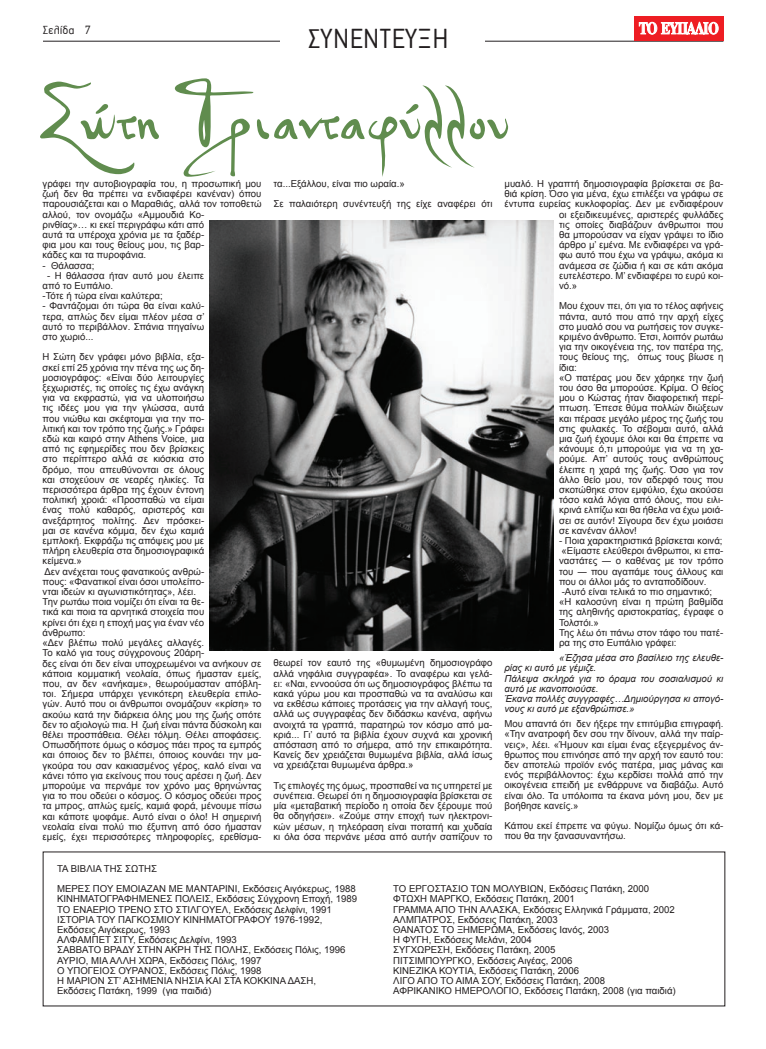
<style>
.page{position:relative;width:766px;height:1049px;background:#fff}
.page>*{position:absolute;margin:0;border:0;box-sizing:border-box;transform-origin:0 0}
.t1{font:95px "PF Da Vinci PF";color:#608c4e}
.t2{font:300 30px "PF Premier";color:#231f20}
.t3{font:300 13px "PF Premier";color:#231f20}
.t4{font:9.6px/10.2px "Arial";color:#231f20}
.t5{font:italic 9.6px/10.2px "Arial";color:#231f20}
</style>
<div class="page">
<hr style="left:0;top:41px;width:723px;height:1px;background:#231f20">
<div style="left:634px;top:16px;width:89px;height:25px;background:#ee1d23"></div>
<svg style="left:638px;top:21px;width:80px;height:13px"></svg>
<div style="left:0;top:39px;width:43px;height:6px;background:#fff"></div>
<div style="left:281px;top:11px;width:204px;height:46px;background:#fff"></div>
<img style="left:210px;top:220px;width:343px;height:430px">
<h3 class="t3" style="left:43px;top:24px;width:34px">Σελίδα</h3>
<h2 class="t2" style="left:307px;top:24px;width:143px">ΣΥΝΕΝΤΕΥΞΗ</h2>
<h1 class="t1" style="left:38px;top:62px;width:473px">Σώτη Τριανταφύλλου</h1>
<p class="t4" style="left:43px;top:179px;width:220px">γράφει την αυτοβιογραφία του, η προσωπική μου ζωή δεν θα πρέπει να ενδιαφέρει κανέναν) όπου παρουσιάζεται και ο Μαραθιάς, αλλά τον τοποθετώ αλλού, τον ονομάζω «Αμμουδιά Κο-<br>ρινθίας»… κι εκεί περιγράφω κάτι από<br>αυτά τα υπέροχα χρόνια με τα ξαδέρ-<br>φια μου και τους θείους μου, τις βαρ-<br>κάδες και τα πυροφάνια.</p>
<p class="t4" style="left:43px;top:260px;width:53px">- Θάλασσα;</p>
<p class="t4" style="left:43px;top:270px;width:163px;text-indent:4px">- Η θάλασσα ήταν αυτό μου έλειπε από το Ευπάλιο.<br>-Τότε ή τώρα είναι καλύτερα;</p>
<p class="t4" style="left:43px;top:301px;width:163px;text-align:justify">- Φαντάζομαι ότι τώρα θα είναι καλύ&shy;τερα, απλώς δεν είμαι πλέον μέσα σ’ αυτό το περιβάλλον. Σπάνια πηγαίνω στο χωριό...</p>
<p class="t4" style="left:43px;top:352px;width:220px">Η Σώτη δεν γράφει μόνο βιβλία, εξα-<br>σκεί επί 25 χρόνια την πένα της ως δη&shy;μοσιογράφος: «Είναι δύο λειτουργίες<br>ξεχωριστές, τις οποίες τις έχω ανάγκη<br>για να εκφραστώ, για να υλοποιήσω<br>τις ιδέες μου για την γλώσσα, αυτά<br>που νιώθω και σκέφτομαι για την πο-<br>λιτική και τον τρόπο της ζωής.» Γράφει<br>εδώ και καιρό στην Athens Voice, μια<br>από τις εφημερίδες που δεν βρίσκεις<br>στο περίπτερο αλλά σε κιόσκια στο<br>δρόμο, που απευθύνονται σε όλους<br>και στοχεύουν σε νεαρές ηλικίες. Τα<br>περισσότερα άρθρα της έχουν έντονη<br>πολιτική χροιά: «Προσπαθώ να είμαι<br>ένας πολύ καθαρός, αριστερός και<br>ανεξάρτητος πολίτης. Δεν πρόσκει-<br>μαι σε κανένα κόμμα, δεν έχω καμιά<br>εμπλοκή. Εκφράζω τις απόψεις μου με<br>πλήρη ελευθερία στα δημοσιογραφικά<br>κείμενα.»<br>Δεν ανέχεται τους φανατικούς ανθρώ-<br>πους: «Φανατικοί είναι όσοι υπολείπο-<br>νται ιδεών κι αγωνιστικότητας», λέει.<br>Την ρωτάω ποια νομίζει ότι είναι τα θε-<br>τικά και ποια τα αρνητικά στοιχεία που<br>κρίνει ότι έχει η εποχή μας για έναν νέο<br>άνθρωπο:<br>«Δεν βλέπω πολύ μεγάλες αλλαγές.<br>Το καλό για τους σύγχρονους 20άρη-<br>δες είναι ότι δεν είναι υποχρεωμένοι να ανήκουν σε κάποια κομματική νεολαία, όπως ήμασταν εμείς, που, αν δεν «ανήκαμε», θεωρούμασταν απόβλη&shy;τοι. Σήμερα υπάρχει γενικότερη ελευθερία επιλο&shy;γών. Αυτό που οι άνθρωποι ονομάζουν «κρίση» το ακούω κατά την διάρκεια όλης μου της ζωής οπότε δεν το αξιολογώ πια. Η ζωή είναι πάντα δύσκολη και θέλει προσπάθεια. Θέλει τόλμη. Θέλει αποφάσεις.<br>Οπωσδήποτε όμως ο κόσμος πάει προς τα εμπρός και όποιος δεν το βλέπει, όποιος κουνάει την μα&shy;γκούρα του σαν κακιασμένος γέρος, καλό είναι να κάνει τόπο για εκείνους που τους αρέσει η ζωή. Δεν μπορούμε να περνάμε τον χρόνο μας θρηνώντας για το που οδεύει ο κόσμος. Ο κόσμος οδεύει προς τα μπρος, απλώς εμείς, καμιά φορά, μένουμε πίσω και κάποτε ψοφάμε. Αυτό είναι ο όλο! Η σημερινή νεολαία είναι πολύ πιο έξυπνη από όσο ήμασταν εμείς, έχει περισσότερες πληροφορίες, ερεθίσμα-</p>
<p class="t4" style="left:273px;top:174px;width:220px;line-height:20.4px">τα...Εξάλλου, είναι πιο ωραία.»<br>Σε παλαιότερη συνέντευξή της είχε αναφέρει ότι</p>
<p class="t4" style="left:273px;top:658px;width:220px;text-align:justify">θεωρεί τον εαυτό της «θυμωμένη δημοσιογράφο αλλά νηφάλια συγγραφέα». Το αναφέρω και γελά&shy;ει: «Ναι, εννοούσα ότι ως δημοσιογράφος βλέπω τα κακά γύρω μου και προσπαθώ να τα αναλύσω και να εκθέσω κάποιες προτάσεις για την αλλαγή τους, αλλά ως συγγραφέας δεν διδάσκω κανένα, αφήνω ανοιχτά τα γραπτά, παρατηρώ τον κόσμο από μα&shy;κριά... Γι’ αυτό τα βιβλία έχουν συχνά και χρονική απόσταση από το σήμερα, από την επικαιρότητα.<br>Κανείς δεν χρειάζεται θυμωμένα βιβλία, αλλά ίσως να χρειάζεται θυμωμένα άρθρα.»</p>
<p class="t4" style="left:273px;top:780px;width:220px;text-align:justify">Τις επιλογές της όμως, προσπαθεί να τις υπηρετεί με συνέπεια. Θεωρεί ότι η δημοσιογραφία βρίσκεται σε μία «μεταβατική περίοδο η οποία δεν ξέρουμε πού θα οδηγήσει». «Ζούμε στην εποχή των ηλεκτρονι&shy;κών μέσων, η τηλεόραση είναι ποταπή και χυδαία κι όλα όσα περνάνε μέσα από αυτήν σαπίζουν το</p>
<p class="t4" style="left:504px;top:179px;width:220px">μυαλό. Η γραπτή δημοσιογραφία βρίσκεται σε βα-</p>
<p class="t4" style="left:504px;top:189px;width:220px">θιά κρίση. Όσο για μένα, έχω επιλέξει να γράφω σε</p>
<p class="t4" style="left:504px;top:199px;width:220px">έντυπα ευρείας κυκλοφορίας. Δεν με ενδιαφέρουν</p>
<p class="t4" style="left:559px;top:209px;width:166px">οι εξειδικευμένες, αριστερές φυλλάδες</p>
<p class="t4" style="left:559px;top:219px;width:166px">τις οποίες διαβάζουν άνθρωποι που</p>
<p class="t4" style="left:559px;top:230px;width:166px">θα μπορούσαν να είχαν γράψει το ίδιο</p>
<p class="t4" style="left:559px;top:240px;width:166px">άρθρο μ’ εμένα. Με ενδιαφέρει να γρά-</p>
<p class="t4" style="left:559px;top:250px;width:166px">φω αυτό που έχω να γράψω, ακόμα κι</p>
<p class="t4" style="left:559px;top:260px;width:166px">ανάμεσα σε ζώδια ή και σε κάτι ακόμα</p>
<p class="t4" style="left:559px;top:270px;width:166px">ευτελέστερο. Μ’ ενδιαφέρει το ευρύ κοι-</p>
<p class="t4" style="left:559px;top:281px;width:20px">νό.»</p>
<p class="t4" style="left:559px;top:301px;width:166px">Μου έχουν πει, ότι για το τέλος αφήνεις πάντα, αυτό που από την αρχή είχες στο μυαλό σου να ρωτήσεις τον συγκε&shy;κριμένο άνθρωπο. Έτσι, λοιπόν ρωτάω για την οικογένεια της, τον πατέρα της, τους θείους της, όπως τους βίωσε η ίδια:<br>«Ο πατέρας μου δεν χάρηκε την ζωή του όσο θα μπορούσε. Κρίμα. Ο θείος μου ο Κώστας ήταν διαφορετική περί&shy;πτωση. Έπεσε θύμα πολλών διώξεων και πέρασε μεγάλο μέρος της ζωής του στις φυλακές. Το σέβομαι αυτό, αλλά μια ζωή έχουμε όλοι και θα έπρεπε να κάνουμε ό,τι μπορούμε για να τη χα&shy;ρούμε. Απ’ αυτούς τους ανθρώπους έλειπε η χαρά της ζωής. Όσο για τον άλλο θείο μου, τον αδερφό τους που σκοτώθηκε στον εμφύλιο, έχω ακούσει τόσο καλά λόγια από όλους, που ειλι&shy;κρινά ελπίζω και θα ήθελα να έχω μοιά&shy;σει σε αυτόν! Σίγουρα δεν έχω μοιάσει σε κανέναν άλλον!</p>
<p class="t4" style="left:559px;top:536px;width:166px">- Ποια χαρακτηριστικά βρίσκεται κοινά; «Είμαστε ελεύθεροι άνθρωποι, κι επα&shy;ναστάτες ― ο καθένας με τον τρόπο του ― που αγαπάμε τους άλλους και που οι άλλοι μάς το ανταποδίδουν. -Αυτό είναι τελικά το πιο σημαντικό; «Η καλοσύνη είναι η πρώτη βαθμίδα της αληθινής αριστοκρατίας, έγραφε ο<br>Τολστόι.»<br>Της λέω ότι πάνω στον τάφο του πατέ&shy;ρα της στο Ευπάλιο γράφει:</p>
<p class="t5" style="left:504px;top:653px;width:220px;text-indent:55px">«Έζησα μέσα στο βασίλειο της ελευθε&shy;ρίας κι αυτό με γέμιζε.<br>Πάλεψα σκληρά για το όραμα του σοσιαλισμού κι αυτό με ικανοποιούσε.<br>Έκανα πολλές συγγραφές…Δημιούργησα κι απογό&shy;νους κι αυτό με εξανθρώπισε.»</p>
<p class="t4" style="left:504px;top:719px;width:220px;text-align:justify">Μου απαντά ότι δεν ήξερε την επιτύμβια επιγραφή. «Την ανατροφή δεν σου την δίνουν, αλλά την παίρ&shy;νεις», λέει. «Ήμουν και είμαι ένας εξεγερμένος άν&shy;θρωπος που επινόησε από την αρχή τον εαυτό του: δεν αποτελώ προϊόν ενός πατέρα, μιας μάνας και ενός περιβάλλοντος: έχω κερδίσει πολλά από την οικογένεια επειδή με ενθάρρυνε να διαβάζω. Αυτό είναι όλο. Τα υπόλοιπα τα έκανα μόνη μου, δεν με βοήθησε κανείς.»</p>
<p class="t4" style="left:504px;top:821px;width:220px">Κάπου εκεί έπρεπε να φύγω. Νομίζω όμως ότι κά&shy;που θα την ξανασυναντήσω.</p>
<p class="t4" style="left:57px;top:858px;width:300px;line-height:20.4px">ΤΑ ΒΙΒΛΙΑ ΤΗΣ ΣΩΤΗΣ<br>ΜΕΡΕΣ ΠΟΥ ΕΜΟΙΑΖΑΝ ΜΕ ΜΑΝΤΑΡΙΝΙ, Εκδόσεις Αιγόκερως, 1988</p>
<p class="t4" style="left:57px;top:894px;width:301px">ΚΙΝΗΜΑΤΟΓΡΑΦΗΜΕΝΕΣ ΠΟΛΕΙΣ, Εκδόσεις Σύγχρονη Εποχή, 1989<br>ΤΟ ΕΝΑΕΡΙΟ ΤΡΕΝΟ ΣΤΟ ΣΤΙΛΓΟΥΕΛ, Εκδόσεις Δελφίνι, 1991<br>ΙΣΤΟΡΙΑ ΤΟΥ ΠΑΓΚΟΣΜΙΟΥ ΚΙΝΗΜΑΤΟΓΡΑΦΟΥ 1976-1992, Εκδόσεις Αιγόκερως, 1993<br>ΑΛΦΑΜΠΕΤ ΣΙΤΥ, Εκδόσεις Δελφίνι, 1993<br>ΣΑΒΒΑΤΟ ΒΡΑΔΥ ΣΤΗΝ ΑΚΡΗ ΤΗΣ ΠΟΛΗΣ, Εκδόσεις Πόλις, 1996<br>ΑΥΡΙΟ, ΜΙΑ ΑΛΛΗ ΧΩΡΑ, Εκδόσεις Πόλις, 1997<br>Ο ΥΠΟΓΕΙΟΣ ΟΥΡΑΝΟΣ, Εκδόσεις Πόλις, 1998<br>Η ΜΑΡΙΟΝ ΣΤ’ ΑΣΗΜΕΝΙΑ ΝΗΣΙΑ ΚΑΙ ΣΤΑ ΚΟΚΚΙΝΑ ΔΑΣΗ, Εκδόσεις Πατάκη, 1999 (για παιδιά)</p>
<p class="t4" style="left:393px;top:884px;width:284px">ΤΟ ΕΡΓΟΣΤΑΣΙΟ ΤΩΝ ΜΟΛΥΒΙΩΝ, Εκδόσεις Πατάκη, 2000<br>ΦΤΩΧΗ ΜΑΡΓΚΟ, Εκδόσεις Πατάκη, 2001<br>ΓΡΑΜΜΑ ΑΠΟ ΤΗΝ ΑΛΑΣΚΑ, Εκδόσεις Ελληνικά Γράμματα, 2002<br>ΑΛΜΠΑΤΡΟΣ, Εκδόσεις Πατάκη, 2003<br>ΘΑΝΑΤΟΣ ΤΟ ΞΗΜΕΡΩΜΑ, Εκδόσεις Ιανός, 2003<br>Η ΦΥΓΗ, Εκδόσεις Μελάνι, 2004<br>ΣΥΓΧΩΡΕΣΗ, Εκδόσεις Πατάκη, 2005<br>ΠITΣIMΠOYPΓKO, Εκδόσεις Aιγέας, 2006<br>ΚΙΝΕΖΙΚΑ ΚΟΥΤΙΑ, Εκδόσεις Πατάκη, 2006<br>ΛΙΓΟ ΑΠΟ ΤΟ ΑΙΜΑ ΣΟΥ, Εκδόσεις Πατάκη, 2008<br>ΑΦΡΙΚΑΝΙΚΟ ΗΜΕΡΟΛΟΓΙΟ, Εκδόσεις Πατάκη, 2008 (για παιδιά)</p>
</div>
